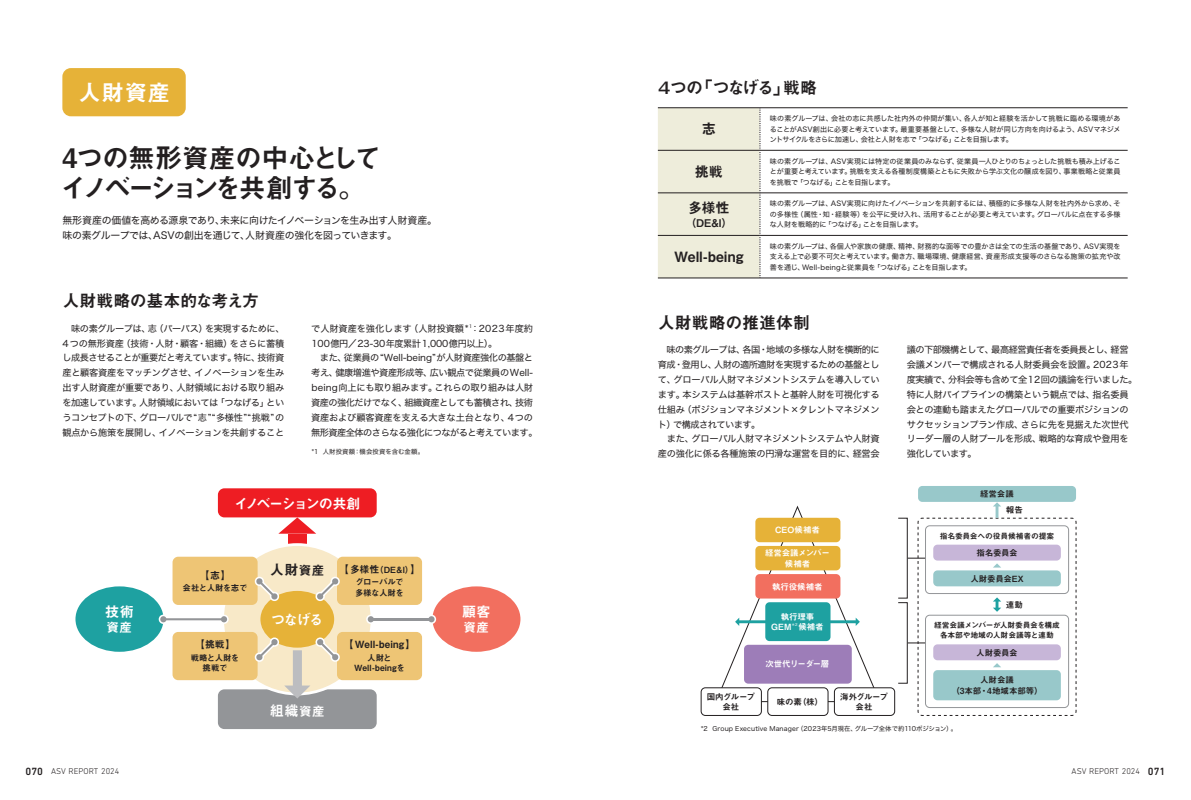
<style>
.page{position:relative;width:1191px;height:800px;background:#fff}
.page>*{position:absolute;margin:0;border:0;box-sizing:border-box;transform-origin:0 0}
.t1{font:26.9px/29.8px "Midashi Go Pro MB31";letter-spacing:-.095em;color:#231f20}
.t2{font:22.7px "Midashi Go Pro MB31";color:#fff}
.t3{font:17px "Midashi Go Pro MB31";letter-spacing:-.03em;color:#231f20}
.t4{font:17px "Midashi Go Pro MB31";letter-spacing:-.115em;color:#231f20}
.t5{font:17px "Midashi Go Pro MB31";color:#231f20}
.t6{font:14.2px "Midashi Go Pro MB31";letter-spacing:-.11em;color:#fff}
.t7{font:14.2px "Midashi Go Pro MB31";color:#231f20}
.t8{font:12.8px "Midashi Go Pro MB31";color:#fff}
.t9{font:10.6px "Midashi Go Pro MB31";color:#231f20}
.t10{font:9.9px/14.9px "Hira Kaku Std W4";letter-spacing:-.04em;color:#231f20}
.t11{font:9.9px "Midashi Go Pro MB31";letter-spacing:.01em;color:#231f20}
.t12{font:9.2px/14.9px "Hira Kaku Std W4";letter-spacing:-.03em;color:#231f20}
.t13{font:8.5px/15.8px "Midashi Go Pro MB31";letter-spacing:-.02em;color:#231f20}
.t14{font:8.5px/10.6px "Midashi Go Pro MB31";letter-spacing:-.02em;color:#fff}
.t15{font:300 8.5px "DIN Next LT Pro";color:#231f20}
.t16{font:8.5px/12.4px "Midashi Go Pro MB31";letter-spacing:-.075em;color:#231f20;text-align:center}
.t17{font:8.5px/10.6px "Midashi Go Pro MB31";letter-spacing:.015em;color:#231f20;text-align:center}
.t18{font:8.5px/10.6px "Midashi Go Pro MB31";letter-spacing:-.055em;color:#231f20;text-align:center}
.t19{font:8.5px "Midashi Go Pro MB31";letter-spacing:-.07em;color:#231f20}
.t20{font:8.5px/10.6px "Midashi Go Pro MB31";letter-spacing:-.045em;color:#231f20;text-align:center}
.t21{font:8.5px "Midashi Go Pro MB31";letter-spacing:-.085em;color:#fff}
.t22{font:8.5px/10.6px "Midashi Go Pro MB31";letter-spacing:-.06em;color:#231f20;text-align:center}
.t23{font:7.8px/9.9px "Midashi Go Pro MB31";letter-spacing:-.025em;color:#231f20;text-align:center}
.t24{font:7.1px/10.6px "Hira Kaku Std W4";letter-spacing:-.03em;color:#231f20;text-align:justify}
.t25{font:6.4px "Hira Kaku Std W4";letter-spacing:.015em;color:#231f20}
.t26{font:3.7px "Hira Kaku Std W4";color:#fff}
.s1{font-size:12.8px}
.s2{font-size:9.9px}
.s3{font-weight:500;font-size:10.6px}
</style>
<div class="page">
<hr style="left:760px;top:278px;width:367px;height:1px;background:#231f20">
<hr style="left:760px;top:107px;width:367px;height:1px;background:#231f20">
<hr style="left:760px;top:150px;width:367px;height:1px;background:#231f20">
<hr style="left:760px;top:193px;width:367px;height:1px;background:#231f20">
<hr style="left:760px;top:235px;width:367px;height:1px;background:#231f20">
<hr style="left:658px;top:107px;width:102px;height:1px;background:#231f20">
<hr style="left:658px;top:278px;width:102px;height:1px;background:#231f20">
<div style="left:658px;top:108px;width:103px;height:170px;background:#eeeddb"></div>
<div style="left:62px;top:68px;width:124px;height:48px;background:#e6b238;border-radius:9px"></div>
<svg style="left:278px;top:517px;width:38px;height:16px"></svg>
<div style="left:288px;top:533px;width:18px;height:14px;background:#ee1d23"></div>
<div style="left:218px;top:689px;width:159px;height:40px;background:#939598;border-radius:6px"></div>
<div style="left:222px;top:544px;width:150px;height:149px;background:#f8e9c8;border-radius:50%"></div>
<div style="left:260px;top:590px;width:74px;height:57px;background:#e6b238;border-radius:50%"></div>
<div style="left:218px;top:488px;width:159px;height:29px;background:#ee1d23;border-radius:6px"></div>
<div style="left:431px;top:585px;width:91px;height:68px;background:#f26f5f;border-radius:50%"></div>
<div style="left:429px;top:583px;width:94px;height:71px;border:3px solid #fff;border-radius:50%"></div>
<div style="left:74px;top:585px;width:91px;height:68px;background:#1ea1a1;border-radius:50%"></div>
<div style="left:73px;top:583px;width:93px;height:71px;border:3px solid #fff;border-radius:50%"></div>
<div style="left:172px;top:631px;width:86px;height:49px;background:#eec575;border-radius:6px"></div>
<div style="left:337px;top:631px;width:85px;height:49px;background:#eec575;border-radius:6px"></div>
<div style="left:172px;top:556px;width:86px;height:48px;background:#eec575;border-radius:6px"></div>
<div style="left:337px;top:556px;width:85px;height:48px;background:#eec575;border-radius:6px"></div>
<svg style="left:312px;top:576px;width:28px;height:27px"></svg>
<svg style="left:254px;top:573px;width:28px;height:31px"></svg>
<svg style="left:252px;top:634px;width:90px;height:64px"></svg>
<svg style="left:158px;top:613px;width:71px;height:12px"></svg>
<hr style="left:165px;top:618px;width:57px;height:2px;background:#939598">
<svg style="left:366px;top:613px;width:71px;height:12px"></svg>
<hr style="left:373px;top:618px;width:56px;height:2px;background:#939598">
<svg style="left:721px;top:506px;width:153px;height:195px"></svg>
<div style="left:701px;top:687px;width:60px;height:28px;background:#fff;border-radius:4px"></div>
<div style="left:701px;top:687px;width:60px;height:28px;border:1px solid #231f20;border-radius:4px"></div>
<div style="left:767px;top:687px;width:61px;height:28px;background:#fff;border-radius:4px"></div>
<div style="left:767px;top:687px;width:61px;height:28px;border:1px solid #231f20;border-radius:4px"></div>
<div style="left:834px;top:687px;width:60px;height:28px;background:#fff;border-radius:4px"></div>
<div style="left:834px;top:687px;width:60px;height:28px;border:1px solid #231f20;border-radius:4px"></div>
<div style="left:918px;top:486px;width:158px;height:16px;background:#98c8ca;border-radius:4px"></div>
<div style="left:744px;top:644px;width:107px;height:39px;background:#9d7db8;border-radius:4px"></div>
<div style="left:765px;top:602px;width:65px;height:39px;background:#1ea1a1;border-radius:4px"></div>
<div style="left:755px;top:574px;width:85px;height:24px;background:#f26f5f;border-radius:4px"></div>
<div style="left:755px;top:545px;width:85px;height:25px;background:#e6b238;border-radius:4px"></div>
<div style="left:755px;top:517px;width:85px;height:25px;background:#e6b238;border-radius:4px"></div>
<svg style="left:907px;top:502px;width:169px;height:214px"></svg>
<h2 class="t2" style="left:78px;top:74px;width:94px">人財資産</h2>
<h1 class="t1" style="left:60px;top:140px;width:323px">4つの無形資産の中心としてイノベーションを共創する。</h1>
<p class="t10" style="left:62px;top:213px;width:376px">無形資産の価値を高める源泉であり、未来に向けたイノベーションを生み出す人財資産。味の素グループでは、ASVの創出を通じて、人財資産の強化を図っていきます。</p>
<h3 class="t3" style="left:62px;top:287px;width:198px">人財戦略の基本的な考え方</h3>
<p class="t12" style="left:62px;top:320px;width:224px;text-align:justify">　味の素グループは、志（パーパス）を実現するために、4つの無形資産（技術・人財・顧客・組織）をさらに蓄積し成長させることが重要だと考えています。特に、技術資産と顧客資産をマッチングさせ、イノベーションを生み出す人財資産が重要であり、人財領域における取り組みを加速しています。人財領域においては「つなげる」というコンセプトの下、グローバルで“志”“多様性”“挑戦”の観点から施策を展開し、イノベーションを共創すること</p>
<p class="t12" style="left:311px;top:320px;width:228px">で人財資産を強化します（人財投資額*<sup>1</sup>：2023年度約<br>100億円／23-30年度累計1,000億円以上）。<br>　また、従業員の“Well-being”が人財資産強化の基盤と考え、健康増進や資産形成等、広い観点で従業員のWell&shy;being向上にも取り組みます。これらの取り組みは人財資産の強化だけでなく、組織資産としても蓄積され、技術資産および顧客資産を支える大きな土台となり、4つの無形資産全体のさらなる強化につながると考えています。</p>
<p class="t25" style="left:312px;top:446px;width:114px">*1 人財投資額：機会投資を含む金額。</p>
<h3 class="t6" style="left:234px;top:491px;width:128px">イノベーションの共創</h3>
<h3 class="t6" style="left:105px;top:599px;width:30px">技術</h3>
<h3 class="t8" style="left:107px;top:617px;width:27px">資産</h3>
<p class="t11" style="left:199px;top:566px;width:33px">【志】</p>
<p class="t19" style="left:183px;top:580px;width:66px">会社と人財を志で</p>
<p class="t11" style="left:195px;top:636px;width:42px">【挑戦】</p>
<p class="t18" style="left:191px;top:651px;width:50px">戦略と人財を挑戦で</p>
<h3 class="t7" style="left:270px;top:558px;width:56px">人財<span class="s1">資産</span></h3>
<h3 class="t6" style="left:271px;top:607px;width:54px">つなげる</h3>
<h3 class="t6" style="left:270px;top:699px;width:57px">組織<span class="s1">資産</span></h3>
<p class="t16" style="left:339px;top:562px;width:83px"><span class="s2">【多様性</span>（DE&amp;I）<span class="s2">】</span>グローバルで</p>
<p class="t13" style="left:355px;top:584px;width:50px">多様な人財を</p>
<p class="t11" style="left:343px;top:636px;width:73px">【Well-being】</p>
<p class="t17" style="left:354px;top:651px;width:52px">人財と<br>Well-beingを</p>
<h3 class="t6" style="left:462px;top:599px;width:30px">顧客</h3>
<h3 class="t8" style="left:463px;top:617px;width:27px">資産</h3>
<h3 class="t4" style="left:655px;top:74px;width:163px">４つの「つなげる」戦略</h3>
<h3 class="t7" style="left:702px;top:118px;width:16px">志</h3>
<p class="t24" style="left:770px;top:113px;width:352px">味の素グループは、会社の志に共感した社内外の仲間が集い、各人が知と経験を活かして挑戦に臨める環境があることがASV創出に必要と考えています。最重要基盤として、多様な人財が同じ方向を向けるよう、ASVマネジメントサイクルをさらに加速し、会社と人財を志で「つなげる」ことを目指します。</p>
<h3 class="t7" style="left:695px;top:160px;width:30px">挑戦</h3>
<p class="t24" style="left:770px;top:156px;width:352px">味の素グループは、ASV実現には特定の従業員のみならず、従業員一人ひとりのちょっとした挑戦も積み上げることが重要と考えています。挑戦を支える各種制度構築とともに失敗から学ぶ文化の醸成を図り、事業戦略と従業員を挑戦で「つなげる」ことを目指します。</p>
<h3 class="t7" style="left:688px;top:196px;width:43px">多様性</h3>
<p class="t9" style="left:685px;top:214px;width:48px">（DE&amp;I）</p>
<p class="t24" style="left:770px;top:198px;width:352px">味の素グループは、ASV実現に向けたイノベーションを共創するには、積極的に多様な人財を社内外から求め、その多様性（属性・知・経験等）を公平に受け入れ、活用することが必要と考えています。グローバルに点在する多様な人財を戦略的に「つなげる」ことを目指します。</p>
<h3 class="t7" style="left:674px;top:245px;width:71px">Well-being</h3>
<p class="t24" style="left:770px;top:241px;width:352px">味の素グループは、各個人や家族の健康、精神、財務的な面等での豊かさは全ての生活の基盤であり、ASV実現を支える上で必要不可欠と考えています。働き方、職場環境、健康経営、資産形成支援等のさらなる施策の拡充や改善を通じ、Well-beingと従業員を「つなげる」ことを目指します。</p>
<h3 class="t5" style="left:658px;top:308px;width:154px">人財戦略の推進体制</h3>
<p class="t12" style="left:658px;top:342px;width:223px">　味の素グループは、各国・地域の多様な人財を横断的に育成・登用し、人財の適所適財を実現するための基盤として、グローバル人財マネジメントシステムを導入しています。本システムは基幹ポストと基幹人財を可視化する仕組み（ポジションマネジメント×タレントマネジメント）で構成されています。<br>　また、グローバル人財マネジメントシステムや人財資産の強化に係る各種施策の円滑な運営を目的に、経営会</p>
<p class="t12" style="left:906px;top:342px;width:232px">議の下部機構として、最高経営責任者を委員長とし、経営会議メンバーで構成される人財委員会を設置。2023年度実績で、分科会等も含めて全12回の議論を行いました。特に人財パイプラインの構築という観点では、指名委員会との連動も踏まえたグローバルでの重要ポジションのサクセッションプラン作成、さらに先を見据えた次世代リーダー層の人財プールを形成、戦略的な育成や登用を強化しています。</p>
<p class="t14" style="left:775px;top:523px;width:46px">CEO候補者</p>
<p class="t14" style="left:765px;top:546px;width:66px;text-align:center">経営会議メンバー候補者</p>
<p class="t14" style="left:772px;top:580px;width:52px">執行役候補者</p>
<p class="t14" style="left:771px;top:610px;width:44px;text-indent:10px">執行理事<br>GEM</p>
<p class="t26" style="left:791px;top:622px;width:8px">＊2</p>
<p class="t14" style="left:798px;top:620px;width:27px">候補者</p>
<p class="t21" style="left:765px;top:657px;width:66px">次世代リーダー層</p>
<p class="t20" style="left:707px;top:689px;width:50px">国内グループ会社</p>
<p class="t13" style="left:777px;top:692px;width:48px">味の素（株）</p>
<p class="t22" style="left:840px;top:689px;width:49px">海外グループ会社</p>
<p class="t13" style="left:1005px;top:485px;width:18px;text-indent:-26px">経営会議報告</p>
<p class="t23" style="left:939px;top:530px;width:116px">指名委員会への役員候補者の提案</p>
<p class="t13" style="left:976px;top:544px;width:43px">指名委員会</p>
<p class="t13" style="left:970px;top:569px;width:55px">人財委員会EX</p>
<p class="t13" style="left:1005px;top:595px;width:18px">連動</p>
<p class="t23" style="left:934px;top:619px;width:127px">経営会議メンバーが人財委員会を構成各本部や地域の人財会議等と連動</p>
<p class="t13" style="left:976px;top:643px;width:43px">人財委員会</p>
<p class="t13" style="left:951px;top:673px;width:93px;line-height:10.6px;text-align:center">人財会議<br>（3本部・4地域本部等）</p>
<p class="t25" style="left:701px;top:723px;width:258px">*2　Group Executive Manager（2023年5月現在、グループ全体で約110ポジション）。</p>
<p class="t15" style="left:26px;top:766px;width:95px"><span class="s3">070</span> ASV REPORT 2024</p>
<p class="t15" style="left:1071px;top:766px;width:95px">ASV REPORT 2024 <span class="s3">071</span></p>
</div>
